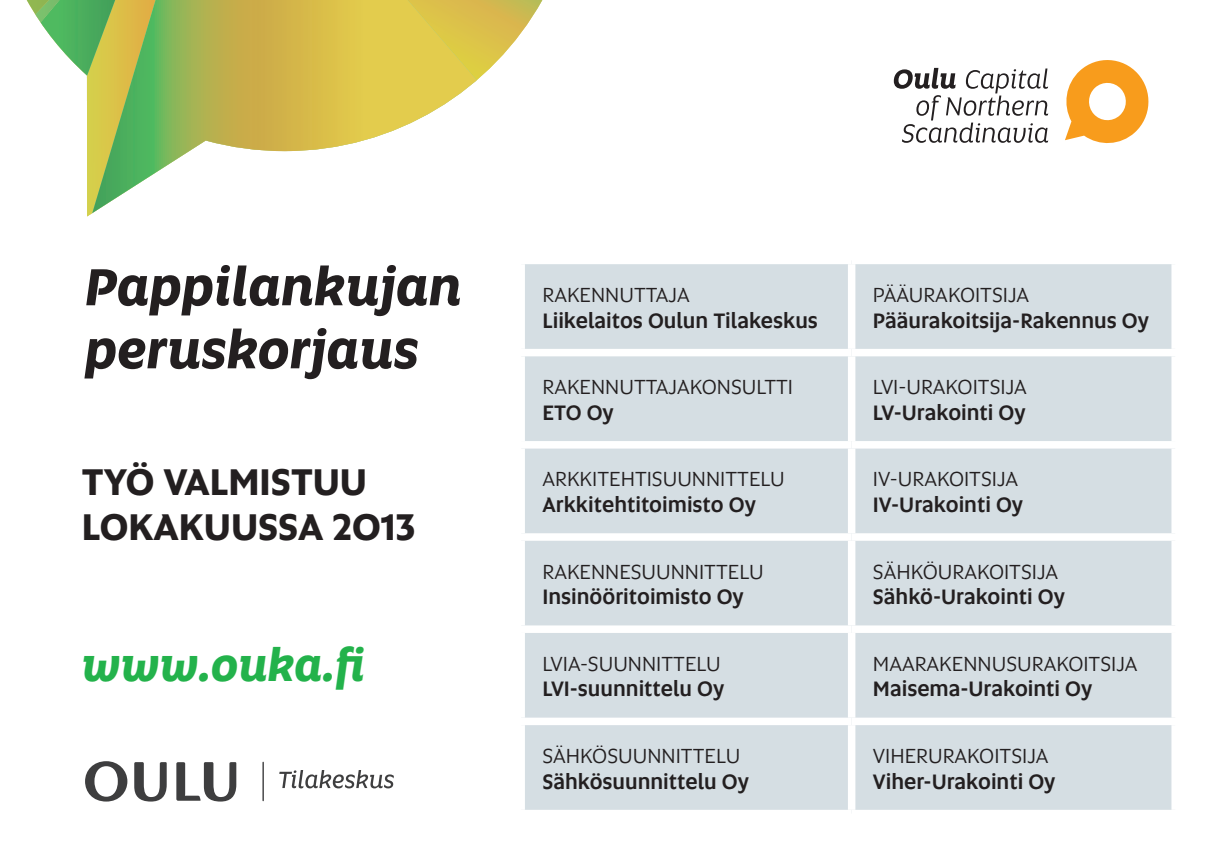
<style>
.page{position:relative;width:1205px;height:851px;background:#fff}
.page>*{position:absolute;margin:0;border:0;box-sizing:border-box;transform-origin:0 0}
.t1{font:italic 700 52.5px "Altis";color:#231f20}
.t2{font:italic 700 45px "Altis";color:#23b24b}
.t3{font:700 37.5px "Altis";color:#231f20}
.t4{font:500 21.25px "Altis";color:#231f20}
.t5{font:21.25px "Altis";color:#231f20}
</style>
<div class="page">
<svg style="left:157px;top:0;width:385px;height:172px"></svg>
<svg style="left:27px;top:0;width:130px;height:216px"></svg>
<svg style="left:894px;top:68px;width:154px;height:75px"></svg>
<svg style="left:1065px;top:60px;width:83px;height:83px"></svg>
<svg style="left:85px;top:761px;width:42px;height:40px"></svg>
<svg style="left:134px;top:762px;width:33px;height:39px"></svg>
<svg style="left:176px;top:762px;width:60px;height:39px"></svg>
<svg style="left:279px;top:770px;width:115px;height:18px"></svg>
<hr style="left:263px;top:761px;width:1px;height:40px;background:#3e3e3f">
<div style="left:525px;top:264px;width:646px;height:545px;background:#d5dee3"></div>
<div style="left:848px;top:264px;width:7px;height:85px;background:#fff"></div>
<div style="left:517px;top:349px;width:334px;height:7px;background:#fff"></div>
<div style="left:851px;top:349px;width:328px;height:7px;background:#fff"></div>
<div style="left:848px;top:356px;width:7px;height:85px;background:#fff"></div>
<div style="left:517px;top:441px;width:334px;height:7px;background:#fff"></div>
<div style="left:851px;top:441px;width:328px;height:7px;background:#fff"></div>
<div style="left:848px;top:448px;width:7px;height:85px;background:#fff"></div>
<div style="left:517px;top:533px;width:334px;height:7px;background:#fff"></div>
<div style="left:851px;top:533px;width:328px;height:7px;background:#fff"></div>
<div style="left:848px;top:540px;width:7px;height:85px;background:#fff"></div>
<div style="left:517px;top:625px;width:334px;height:8px;background:#fff"></div>
<div style="left:851px;top:625px;width:328px;height:8px;background:#fff"></div>
<div style="left:848px;top:633px;width:7px;height:84px;background:#fff"></div>
<div style="left:517px;top:717px;width:334px;height:8px;background:#fff"></div>
<div style="left:851px;top:717px;width:328px;height:8px;background:#fff"></div>
<div style="left:848px;top:725px;width:7px;height:84px;background:#fff"></div>
<p class="t1" style="left:85px;top:247px;width:378px">Pappilankujan</p>
<p class="t1" style="left:85px;top:310px;width:335px">peruskorjaus</p>
<p class="t3" style="left:82px;top:453px;width:287px">TYÖ VALMISTUU</p>
<p class="t3" style="left:82px;top:498px;width:335px">LOKAKUUSSA 2013</p>
<p class="t2" style="left:82px;top:631px;width:285px">www.ouka.fi</p>
<p class="t5" style="left:542px;top:280px;width:149px">RAKENNUTTAJA</p>
<p class="t4" style="left:542px;top:304px;width:277px">Liikelaitos Oulun Tilakeskus</p>
<p class="t5" style="left:542px;top:372px;width:252px">RAKENNUTTAJAKONSULTTI</p>
<p class="t4" style="left:542px;top:396px;width:73px">ETO Oy</p>
<p class="t5" style="left:542px;top:464px;width:244px">ARKKITEHTISUUNNITTELU</p>
<p class="t4" style="left:542px;top:488px;width:215px">Arkkitehtitoimisto Oy</p>
<p class="t5" style="left:542px;top:556px;width:223px">RAKENNESUUNNITTELU</p>
<p class="t4" style="left:542px;top:581px;width:203px">Insinööritoimisto Oy</p>
<p class="t5" style="left:542px;top:648px;width:180px">LVIA-SUUNNITTELU</p>
<p class="t4" style="left:542px;top:673px;width:183px">LVI-suunnittelu Oy</p>
<p class="t5" style="left:542px;top:741px;width:199px">SÄHKÖSUUNNITTELU</p>
<p class="t4" style="left:542px;top:765px;width:208px">Sähkösuunnittelu Oy</p>
<p class="t5" style="left:873px;top:280px;width:158px">PÄÄURAKOITSIJA</p>
<p class="t4" style="left:873px;top:304px;width:277px">Pääurakoitsija-Rakennus Oy</p>
<p class="t5" style="left:873px;top:372px;width:155px">LVI-URAKOITSIJA</p>
<p class="t4" style="left:873px;top:396px;width:154px">LV-Urakointi Oy</p>
<p class="t5" style="left:873px;top:464px;width:147px">IV-URAKOITSIJA</p>
<p class="t4" style="left:873px;top:488px;width:152px">IV-Urakointi Oy</p>
<p class="t5" style="left:873px;top:556px;width:187px">SÄHKÖURAKOITSIJA</p>
<p class="t4" style="left:873px;top:581px;width:194px">Sähkö-Urakointi Oy</p>
<p class="t5" style="left:873px;top:648px;width:266px">MAARAKENNUSURAKOITSIJA</p>
<p class="t4" style="left:873px;top:673px;width:221px">Maisema-Urakointi Oy</p>
<p class="t5" style="left:873px;top:741px;width:177px">VIHERURAKOITSIJA</p>
<p class="t4" style="left:873px;top:765px;width:184px">Viher-Urakointi Oy</p>
</div>
